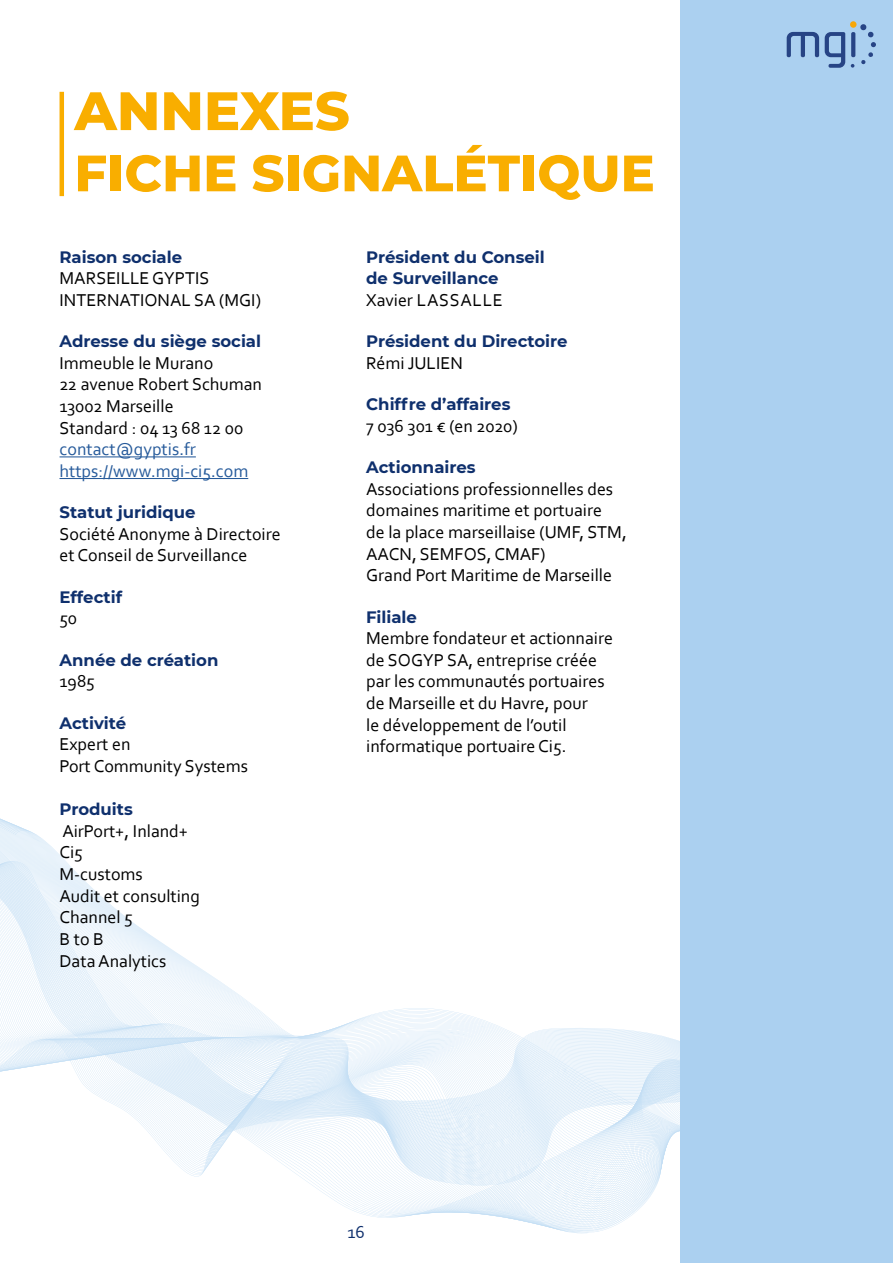
<style>
.page{position:relative;width:893px;height:1263px;background:#fff}
.page>*{position:absolute;margin:0;border:0;box-sizing:border-box;transform-origin:0 0}
.t1{font:800 54px "Montserrat";color:#f9ae00}
.t2{font:800 51px "Montserrat";color:#f9ae00}
.t3{font:18px/21.6px "Corbel";color:#000}
.t4{font:18px/21.6px "Corbel";color:#275b9b}
.t5{font:18px "Corbel";letter-spacing:.04em;color:#000}
.t6{font:18px "Corbel";color:#0f306d}
.t7{font:700 16.5px/21.6px "Montserrat";color:#0f306d}
</style>
<div class="page">
<div style="left:680px;top:0;width:213px;height:1263px;background:#abd0f0"></div>
<svg style="left:787px;top:32px;width:32px;height:25px"></svg>
<svg style="left:825px;top:32px;width:20px;height:36px"></svg>
<svg style="left:851px;top:32px;width:4px;height:25px"></svg>
<div style="left:850px;top:21px;width:6px;height:7px;background:#f7a70a;border-radius:50%"></div>
<svg style="left:851px;top:64px;width:3px;height:4px"></svg>
<svg style="left:860px;top:24px;width:16px;height:40px"></svg>
<svg style="left:15px;top:829px;width:665px;height:325px"></svg>
<hr style="left:60px;top:456px;width:136px;height:1px;background:#275b9b">
<hr style="left:60px;top:478px;width:188px;height:1px;background:#275b9b">
<hr style="left:60px;top:92px;width:4px;height:104px;background:#f9ae00">
<h1 class="t1" style="left:74px;top:71px;width:277px">ANNEXES</h1>
<h2 class="t2" style="left:74px;top:136px;width:582px">FICHE SIGNALÉTIQUE</h2>
<p class="t7" style="left:60px;top:245px;width:124px">Raison sociale</p>
<p class="t3" style="left:60px;top:267px;width:203px">MARSEILLE GYPTIS<br>INTERNATIONAL SA (MGI)</p>
<p class="t7" style="left:60px;top:330px;width:203px">Adresse du siège social</p>
<p class="t3" style="left:60px;top:352px;width:204px">Immeuble le Murano<br>22 avenue Robert Schuman<br>13002 Marseille<br>Standard : 04 13 68 12 00</p>
<p class="t4" style="left:60px;top:438px;width:190px">contact@gyptis.fr https://www.mgi-ci5.com</p>
<p class="t7" style="left:60px;top:501px;width:138px">Statut juridique</p>
<p class="t3" style="left:60px;top:523px;width:223px">Société Anonyme à Directoire et Conseil de Surveillance</p>
<p class="t7" style="left:60px;top:585px;width:64px">Effectif</p>
<p class="t3" style="left:60px;top:607px;width:19px">50</p>
<p class="t7" style="left:60px;top:648px;width:160px">Année de création</p>
<p class="t3" style="left:60px;top:670px;width:37px">1985</p>
<p class="t7" style="left:60px;top:711px;width:68px">Activité</p>
<p class="t3" style="left:60px;top:733px;width:190px">Expert en<br>Port Community Systems</p>
<p class="t7" style="left:60px;top:798px;width:75px">Produits</p>
<p class="t3" style="left:60px;top:820px;width:142px">AirPort+, Inland+<br>Ci5<br>M-customs<br>Audit et consulting<br>Channel 5<br>B to B<br>Data Analytics</p>
<p class="t7" style="left:366px;top:245px;width:180px">Président du Conseil de Surveillance</p>
<p class="t5" style="left:366px;top:289px;width:138px">Xavier LASSALLE</p>
<p class="t7" style="left:366px;top:330px;width:203px">Président du Directoire</p>
<p class="t3" style="left:366px;top:352px;width:98px">Rémi JULIEN</p>
<p class="t7" style="left:366px;top:393px;width:146px">Chiffre d’affaires</p>
<p class="t3" style="left:366px;top:415px;width:153px">7 036 301 € (en 2020)</p>
<p class="t7" style="left:366px;top:456px;width:111px">Actionnaires</p>
<p class="t3" style="left:366px;top:478px;width:262px">Associations professionnelles des domaines maritime et portuaire<br>de la place marseillaise (UMF, STM,<br>AACN, SEMFOS, CMAF)<br>Grand Port Maritime de Marseille</p>
<p class="t7" style="left:366px;top:605px;width:52px">Filiale</p>
<p class="t3" style="left:366px;top:627px;width:248px">Membre fondateur et actionnaire de SOGYP SA, entreprise créée par les communautés portuaires de Marseille et du Havre, pour<br>le développement de l’outil informatique portuaire Ci5.</p>
<p class="t6" style="left:347px;top:1221px;width:19px">16</p>
</div>
